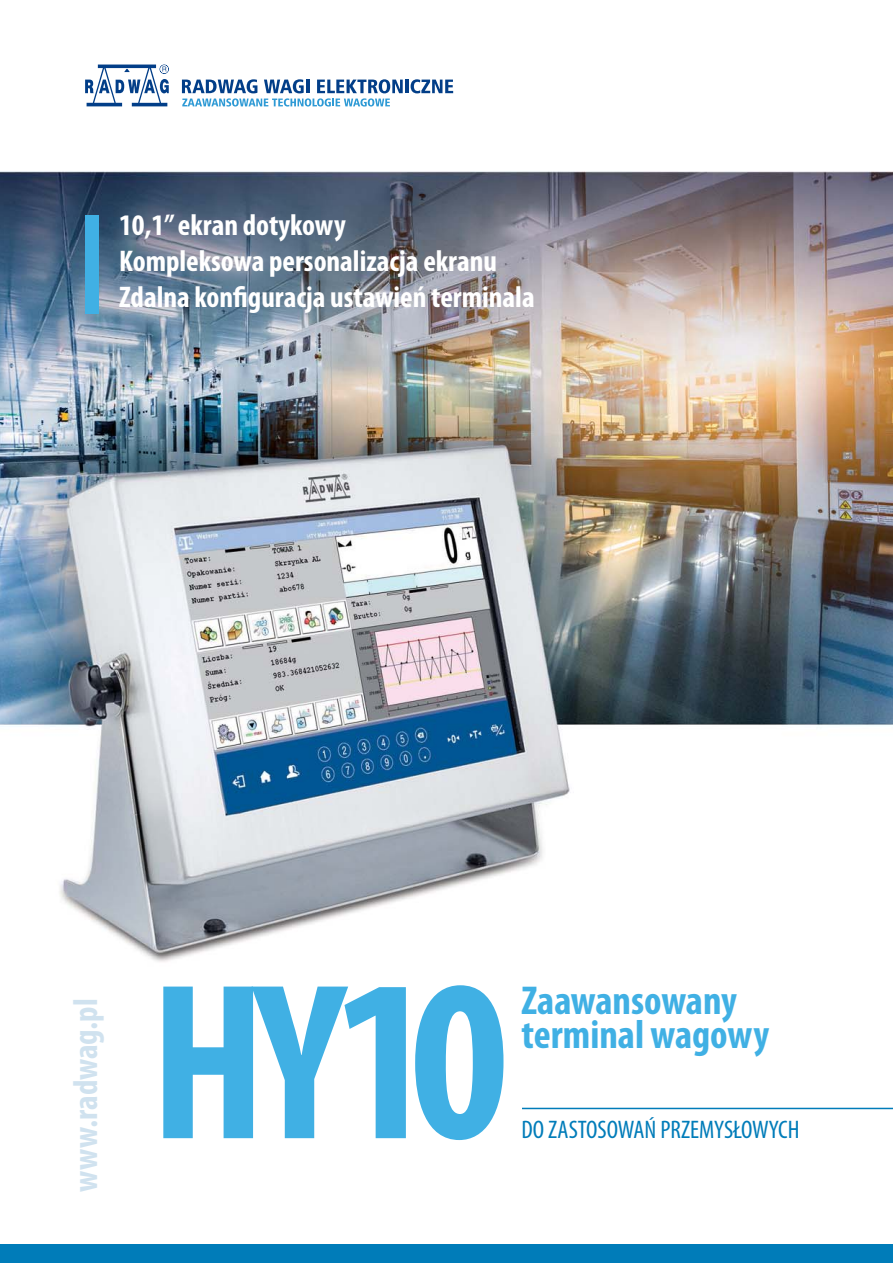
<style>
.page{position:relative;width:893px;height:1263px;background:#fff}
.page>*{position:absolute;margin:0;border:0;box-sizing:border-box;transform-origin:0 0}
.t1{font:700 condensed 224.85px "Myriad Pro";color:#40b0e4}
.t2{font:700 condensed 40.5px/34.5px "Myriad Pro";color:#40b0e4}
.t3{font:700 condensed 34.5px "Myriad Pro";color:#d0e2ef}
.t4{font:700 condensed 30px/36px "Myriad Pro";color:#fff}
.t5{font:condensed 25.5px "Myriad Pro";color:#007cb9}
.s1{font-size:232.35px}
</style>
<div class="page">
<img style="left:0;top:64px;width:893px;height:1046px">
<div style="left:85px;top:215px;width:14px;height:98px;background:#40b0e4"></div>
<div style="left:0;top:1244px;width:893px;height:19px;background:#007cb9"></div>
<hr style="left:522px;top:1108px;width:371px;height:1px;background:#007cb9">
<svg style="left:85px;top:65px;width:84px;height:41px"></svg>
<svg style="left:182px;top:79px;width:271px;height:28px"></svg>
<p class="t4" style="left:119px;top:209px;width:417px">10,1” ekran dotykowy<br>Kompleksowa personalizacja ekranu<br>Zdalna konfiguracja ustawień terminala</p>
<p class="t3" style="left:73px;top:1192px;width:195px;rotate:-90deg">www.radwag.pl</p>
<h1 class="t1" style="left:150px;top:977px;width:360px">HY<span class="s1">10</span></h1>
<h2 class="t2" style="left:521px;top:986px;width:249px">Zaawansowany terminal wagowy</h2>
<p class="t5" style="left:521px;top:1119px;width:279px">DO ZASTOSOWAŃ PRZEMYSŁOWYCH</p>
</div>
